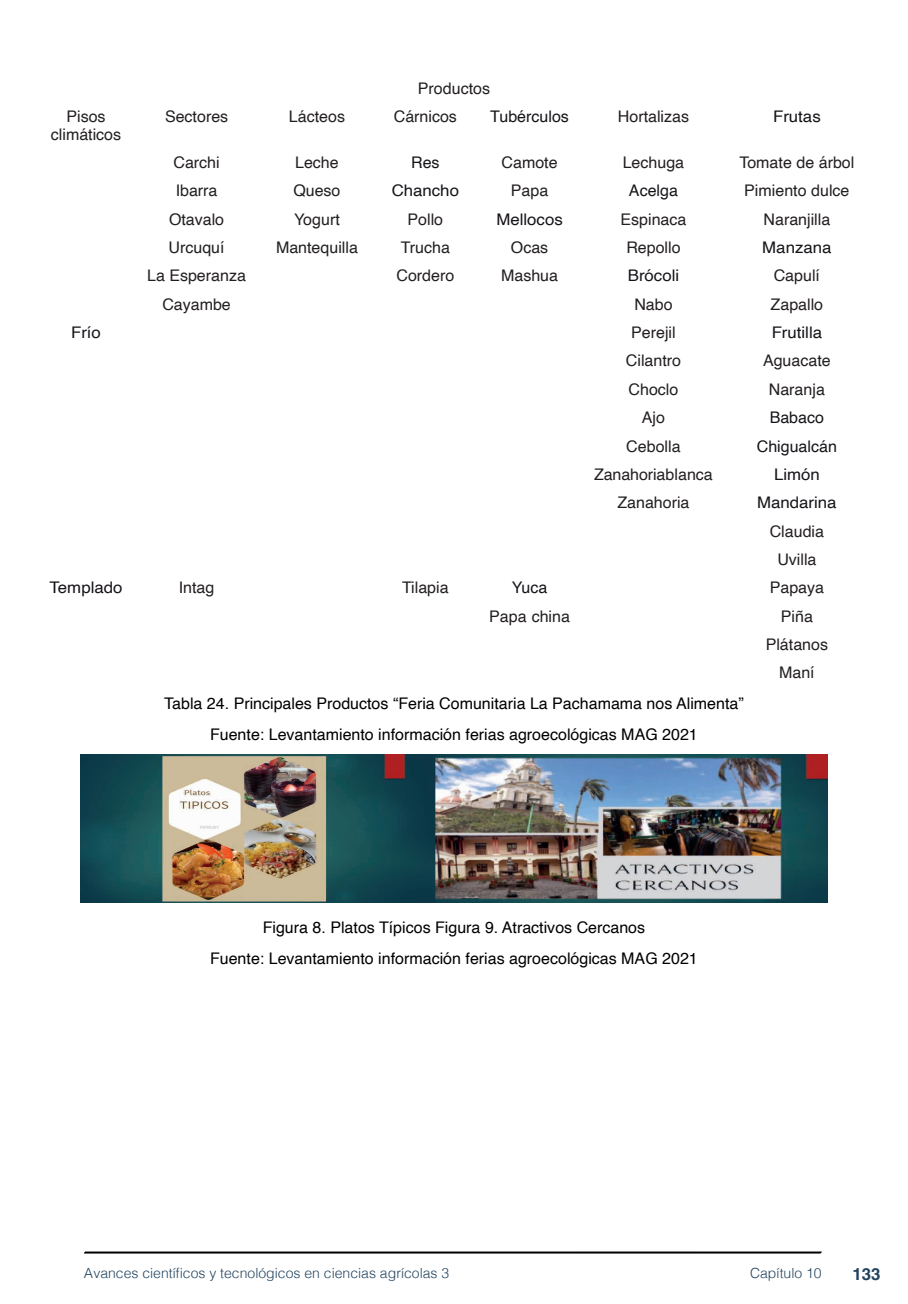
<style>
.page{position:relative;width:908px;height:1304px;background:#fff}
.page>*{position:absolute;margin:0;border:0;box-sizing:border-box;transform-origin:0 0}
.t1{font:700 16.8px "Helvetica";color:#23445f}
.t2{font:16px/28.4px "Helvetica";color:#231f20;text-align:center}
.t3{font:16px/30.6px "Helvetica";color:#000;text-align:center}
.t4{font:16px "Helvetica";color:#171419;scale:1.05 1}
.t5{font:16px "Helvetica";color:#171419}
.t6{font:300 14px "Helvetica";color:#23445f}
</style>
<div class="page">
<svg style="left:84px;top:1251px;width:737px;height:3px"></svg>
<img style="left:80px;top:754px;width:747px;height:149px">
<p class="t2" style="left:418px;top:74px;width:74px">Productos</p>
<p class="t2" style="left:51px;top:108px;width:72px;line-height:18px">Pisos climáticos</p>
<p class="t2" style="left:165px;top:103px;width:65px">Sectores</p>
<p class="t2" style="left:289px;top:103px;width:58px">Lácteos</p>
<p class="t2" style="left:393px;top:103px;width:65px">Cárnicos</p>
<p class="t5" style="left:490px;top:104px;width:80px">Tubérculos</p>
<p class="t2" style="left:617px;top:103px;width:73px">Hortalizas</p>
<p class="t4" style="left:772px;top:104px;width:47px">Frutas</p>
<p class="t2" style="left:173px;top:149px;width:48px">Carchi</p>
<p class="t2" style="left:295px;top:149px;width:45px">Leche</p>
<p class="t5" style="left:411px;top:150px;width:30px">Res</p>
<p class="t2" style="left:501px;top:149px;width:58px">Camote</p>
<p class="t2" style="left:622px;top:149px;width:63px">Lechuga</p>
<p class="t2" style="left:739px;top:149px;width:116px">Tomate de árbol</p>
<p class="t2" style="left:176px;top:177px;width:43px">Ibarra</p>
<p class="t2" style="left:293px;top:177px;width:49px">Queso</p>
<p class="t4" style="left:391px;top:178px;width:66px">Chancho</p>
<p class="t2" style="left:510px;top:177px;width:39px">Papa</p>
<p class="t5" style="left:628px;top:178px;width:50px">Acelga</p>
<p class="t2" style="left:744px;top:177px;width:107px">Pimiento dulce</p>
<p class="t2" style="left:169px;top:205px;width:57px">Otavalo</p>
<p class="t2" style="left:294px;top:205px;width:47px">Yogurt</p>
<p class="t2" style="left:407px;top:205px;width:37px">Pollo</p>
<p class="t4" style="left:496px;top:207px;width:65px">Mellocos</p>
<p class="t2" style="left:620px;top:205px;width:67px">Espinaca</p>
<p class="t2" style="left:763px;top:205px;width:68px">Naranjilla</p>
<p class="t2" style="left:168px;top:234px;width:58px">Urcuquí</p>
<p class="t2" style="left:276px;top:234px;width:83px">Mantequilla</p>
<p class="t2" style="left:400px;top:234px;width:51px">Trucha</p>
<p class="t2" style="left:510px;top:234px;width:39px">Ocas</p>
<p class="t2" style="left:626px;top:234px;width:56px">Repollo</p>
<p class="t4" style="left:762px;top:235px;width:67px">Manzana</p>
<p class="t2" style="left:147px;top:262px;width:100px">La Esperanza</p>
<p class="t2" style="left:396px;top:262px;width:59px">Cordero</p>
<p class="t2" style="left:501px;top:262px;width:58px">Mashua</p>
<p class="t4" style="left:627px;top:263px;width:50px">Brócoli</p>
<p class="t2" style="left:773px;top:262px;width:48px">Capulí</p>
<p class="t2" style="left:162px;top:290px;width:70px">Cayambe</p>
<p class="t2" style="left:634px;top:290px;width:40px">Nabo</p>
<p class="t2" style="left:770px;top:290px;width:54px">Zapallo</p>
<p class="t4" style="left:71px;top:320px;width:30px">Frío</p>
<p class="t2" style="left:631px;top:319px;width:46px">Perejil</p>
<p class="t4" style="left:771px;top:320px;width:50px">Frutilla</p>
<p class="t2" style="left:625px;top:347px;width:57px">Cilantro</p>
<p class="t2" style="left:762px;top:347px;width:69px">Aguacate</p>
<p class="t2" style="left:628px;top:375px;width:51px">Choclo</p>
<p class="t2" style="left:768px;top:375px;width:58px">Naranja</p>
<p class="t2" style="left:641px;top:404px;width:25px">Ajo</p>
<p class="t5" style="left:769px;top:405px;width:56px">Babaco</p>
<p class="t2" style="left:626px;top:432px;width:56px">Cebolla</p>
<p class="t5" style="left:756px;top:434px;width:82px">Chigualcán</p>
<p class="t2" style="left:593px;top:461px;width:120px">Zanahoria blanca</p>
<p class="t4" style="left:773px;top:462px;width:45px">Limón</p>
<p class="t2" style="left:617px;top:489px;width:74px">Zanahoria</p>
<p class="t4" style="left:756px;top:490px;width:77px">Mandarina</p>
<p class="t2" style="left:769px;top:517px;width:56px">Claudia<br>Uvilla</p>
<p class="t4" style="left:50px;top:575px;width:71px">Templado</p>
<p class="t2" style="left:179px;top:574px;width:37px">Intag</p>
<p class="t2" style="left:402px;top:574px;width:48px">Tilapia</p>
<p class="t5" style="left:511px;top:575px;width:37px">Yuca</p>
<p class="t2" style="left:769px;top:574px;width:56px">Papaya</p>
<p class="t2" style="left:489px;top:602px;width:82px">Papa china</p>
<p class="t2" style="left:765px;top:602px;width:64px">Piña<br>Plátanos<br>Maní</p>
<p class="t3" style="left:164px;top:689px;width:580px">Tabla 24. Principales Productos “Feria Comunitaria La Pachamama nos Alimenta”<br>Fuente: Levantamiento información ferias agroecológicas MAG 2021</p>
<p class="t3" style="left:210px;top:913px;width:489px">Figura 8. Platos Típicos Figura 9. Atractivos Cercanos<br>Fuente: Levantamiento información ferias agroecológicas MAG 2021</p>
<p class="t6" style="left:84px;top:1261px;width:366px">Avances científicos y tecnológicos en ciencias agrícolas 3</p>
<p class="t6" style="left:749px;top:1261px;width:73px">Capítulo 10</p>
<p class="t1" style="left:851px;top:1264px;width:30px">133</p>
</div>
